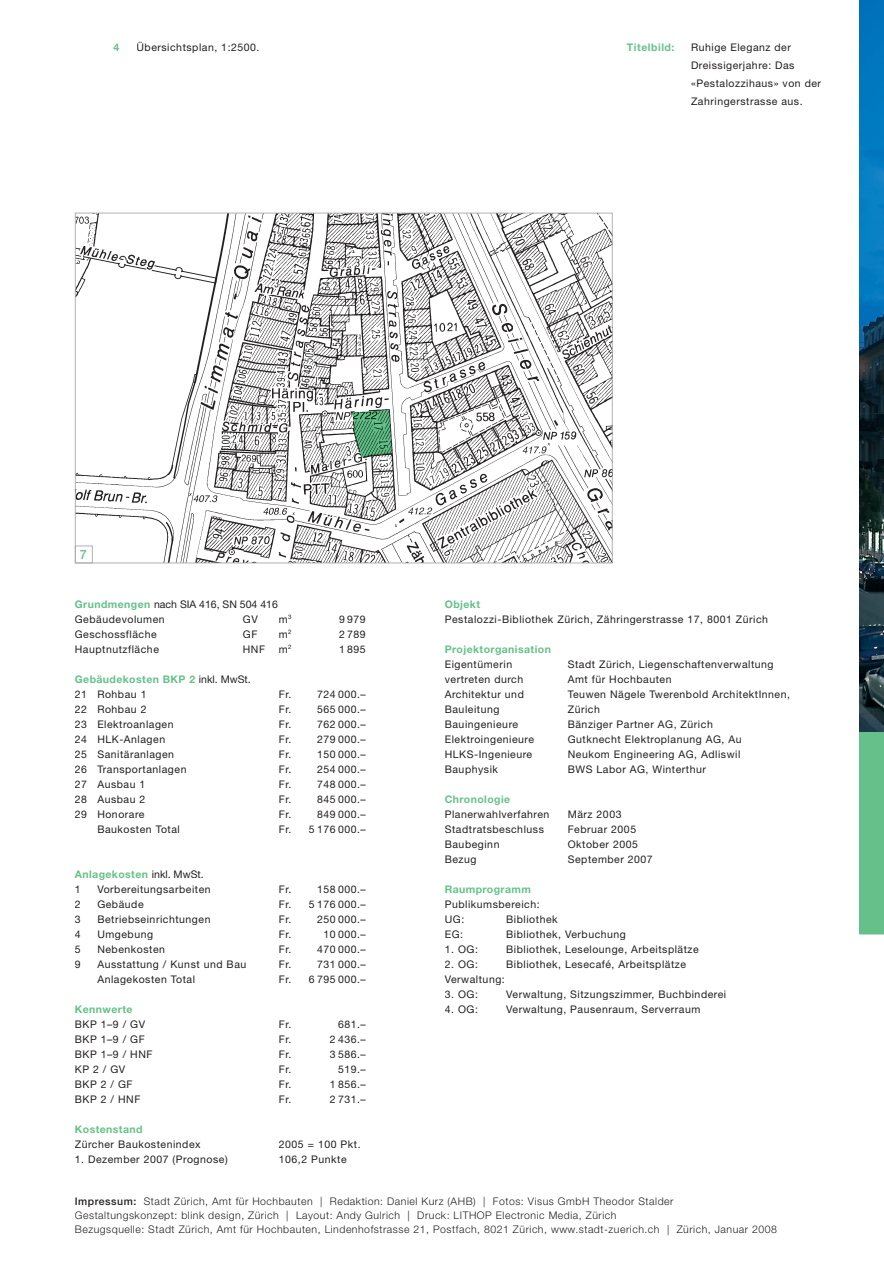
<style>
.page{position:relative;width:884px;height:1263px;background:#fff}
.page>*{position:absolute;margin:0;border:0;box-sizing:border-box;transform-origin:0 0}
.t1{font:500 12.75px "Helvetica Neue LT";color:#65c189}
.t2{font:10.5px/18px "Helvetica Neue LT";letter-spacing:.05em;color:#231f20}
.t3{font:300 10.5px/14.2px "Helvetica Neue LT";letter-spacing:.05em;color:#231f20}
.t4{font:700 10.5px/15px "Helvetica Neue LT";letter-spacing:.04em;color:#65c189}
.s1{font-weight:700;color:#65c189}
.s2{font-weight:400;color:#231f20}
.s3{font-weight:500}
</style>
<div class="page">
<svg style="left:75px;top:213px;width:538px;height:350px"></svg>
<img style="left:859px;top:0;width:25px;height:732px">
<div style="left:859px;top:732px;width:25px;height:202px;background:#65c189"></div>
<svg style="left:75px;top:545px;width:18px;height:18px"></svg>
<img style="left:352px;top:410px;width:40px;height:48px">
<p class="t4" style="left:114px;top:39px;width:7px">4</p>
<p class="t2" style="left:136px;top:38px;width:125px">Übersichtsplan, 1:2500.</p>
<p class="t4" style="left:627px;top:39px;width:49px">Titelbild:</p>
<p class="t2" style="left:691px;top:38px;width:132px">Ruhige Eleganz der<br>Dreissigerjahre: Das «Pestalozzihaus» von der<br>Zahringerstrasse aus.</p>
<p class="t1" style="left:80px;top:547px;width:9px">7</p>
<p class="t2" style="left:75px;top:596px;width:205px;line-height:15px"><span class="s1">Grundmengen</span> nach SIA 416, SN 504 416<br>Gebäudevolumen</p>
<p class="t2" style="left:243px;top:610px;width:16px">GV</p>
<p class="t2" style="left:279px;top:610px;width:14px">m<sup>3</sup></p>
<p class="t2" style="left:339px;top:610px;width:28px">9 979</p>
<p class="t2" style="left:75px;top:625px;width:83px">Geschossfläche</p>
<p class="t2" style="left:243px;top:625px;width:16px">GF</p>
<p class="t2" style="left:279px;top:625px;width:14px">m<sup>2</sup></p>
<p class="t2" style="left:339px;top:625px;width:28px">2 789</p>
<p class="t2" style="left:75px;top:640px;width:86px">Hauptnutzfläche</p>
<p class="t2" style="left:243px;top:640px;width:24px">HNF</p>
<p class="t2" style="left:279px;top:640px;width:14px">m<sup>2</sup></p>
<p class="t2" style="left:339px;top:640px;width:28px">1 895</p>
<p class="t2" style="left:75px;top:671px;width:178px;line-height:15px"><span class="s1">Gebäudekosten BKP 2</span> inkl. MwSt.<br>21 Rohbau 1</p>
<p class="t2" style="left:279px;top:685px;width:14px">Fr.</p>
<p class="t2" style="left:317px;top:685px;width:50px">724 000.–</p>
<p class="t2" style="left:75px;top:700px;width:73px">22 Rohbau 2</p>
<p class="t2" style="left:279px;top:700px;width:14px">Fr.</p>
<p class="t2" style="left:317px;top:700px;width:50px">565 000.–</p>
<p class="t2" style="left:75px;top:715px;width:100px">23 Elektroanlagen</p>
<p class="t2" style="left:279px;top:715px;width:14px">Fr.</p>
<p class="t2" style="left:317px;top:715px;width:50px">762 000.–</p>
<p class="t2" style="left:75px;top:730px;width:92px">24 HLK-Anlagen</p>
<p class="t2" style="left:279px;top:730px;width:14px">Fr.</p>
<p class="t2" style="left:317px;top:730px;width:50px">279 000.–</p>
<p class="t2" style="left:75px;top:745px;width:101px">25 Sanitäranlagen</p>
<p class="t2" style="left:279px;top:745px;width:14px">Fr.</p>
<p class="t2" style="left:317px;top:745px;width:50px">150 000.–</p>
<p class="t2" style="left:75px;top:760px;width:113px">26 Transportanlagen</p>
<p class="t2" style="left:279px;top:760px;width:14px">Fr.</p>
<p class="t2" style="left:317px;top:760px;width:50px">254 000.–</p>
<p class="t2" style="left:75px;top:775px;width:72px">27 Ausbau 1</p>
<p class="t2" style="left:279px;top:775px;width:14px">Fr.</p>
<p class="t2" style="left:317px;top:775px;width:50px">748 000.–</p>
<p class="t2" style="left:75px;top:790px;width:72px">28 Ausbau 2</p>
<p class="t2" style="left:279px;top:790px;width:14px">Fr.</p>
<p class="t2" style="left:317px;top:790px;width:50px">845 000.–</p>
<p class="t2" style="left:75px;top:805px;width:71px">29 Honorare</p>
<p class="t2" style="left:279px;top:805px;width:14px">Fr.</p>
<p class="t2" style="left:317px;top:805px;width:50px">849 000.–</p>
<p class="t2" style="left:97px;top:820px;width:84px">Baukosten Total</p>
<p class="t2" style="left:279px;top:820px;width:89px">Fr. 5 176 000.–</p>
<p class="t4" style="left:75px;top:866px;width:130px">Anlagekosten <span class="s2">inkl. MwSt.<br>1</span></p>
<p class="t2" style="left:97px;top:880px;width:115px">Vorbereitungsarbeiten</p>
<p class="t2" style="left:279px;top:880px;width:14px">Fr.</p>
<p class="t2" style="left:317px;top:880px;width:50px">158 000.–</p>
<p class="t2" style="left:75px;top:895px;width:7px">2</p>
<p class="t2" style="left:97px;top:895px;width:48px">Gebäude</p>
<p class="t2" style="left:279px;top:895px;width:89px">Fr. 5 176 000.–</p>
<p class="t2" style="left:75px;top:910px;width:7px">3</p>
<p class="t2" style="left:97px;top:910px;width:115px">Betriebseinrichtungen</p>
<p class="t2" style="left:279px;top:910px;width:14px">Fr.</p>
<p class="t2" style="left:317px;top:910px;width:50px">250 000.–</p>
<p class="t2" style="left:75px;top:925px;width:7px">4</p>
<p class="t2" style="left:97px;top:925px;width:57px">Umgebung</p>
<p class="t2" style="left:279px;top:925px;width:14px">Fr.</p>
<p class="t2" style="left:323px;top:925px;width:44px">10 000.–</p>
<p class="t2" style="left:75px;top:940px;width:7px">5</p>
<p class="t2" style="left:97px;top:940px;width:69px">Nebenkosten</p>
<p class="t2" style="left:279px;top:940px;width:14px">Fr.</p>
<p class="t2" style="left:317px;top:940px;width:50px">470 000.–</p>
<p class="t2" style="left:75px;top:955px;width:7px">9</p>
<p class="t2" style="left:97px;top:955px;width:151px">Ausstattung / Kunst und Bau</p>
<p class="t2" style="left:279px;top:955px;width:14px">Fr.</p>
<p class="t2" style="left:317px;top:955px;width:50px">731 000.–</p>
<p class="t2" style="left:97px;top:970px;width:99px">Anlagekosten Total</p>
<p class="t2" style="left:279px;top:970px;width:89px">Fr. 6 795 000.–</p>
<p class="t4" style="left:75px;top:1001px;width:59px">Kennwerte</p>
<p class="t2" style="left:75px;top:1015px;width:72px">BKP 1–9 / GV</p>
<p class="t2" style="left:279px;top:1015px;width:14px">Fr.</p>
<p class="t2" style="left:338px;top:1015px;width:29px">681.–</p>
<p class="t2" style="left:75px;top:1030px;width:71px">BKP 1–9 / GF</p>
<p class="t2" style="left:279px;top:1030px;width:14px">Fr.</p>
<p class="t2" style="left:330px;top:1030px;width:38px">2 436.–</p>
<p class="t2" style="left:75px;top:1045px;width:79px">BKP 1–9 / HNF</p>
<p class="t2" style="left:279px;top:1045px;width:14px">Fr.</p>
<p class="t2" style="left:330px;top:1045px;width:38px">3 586.–</p>
<p class="t2" style="left:75px;top:1060px;width:52px">KP 2 / GV</p>
<p class="t2" style="left:279px;top:1060px;width:14px">Fr.</p>
<p class="t2" style="left:338px;top:1060px;width:29px">519.–</p>
<p class="t2" style="left:75px;top:1075px;width:59px">BKP 2 / GF</p>
<p class="t2" style="left:279px;top:1075px;width:14px">Fr.</p>
<p class="t2" style="left:330px;top:1075px;width:38px">1 856.–</p>
<p class="t2" style="left:75px;top:1090px;width:67px">BKP 2 / HNF</p>
<p class="t2" style="left:279px;top:1090px;width:14px">Fr.</p>
<p class="t2" style="left:330px;top:1090px;width:38px">2 731.–</p>
<p class="t4" style="left:75px;top:1121px;width:69px">Kostenstand</p>
<p class="t2" style="left:75px;top:1135px;width:127px">Zürcher Baukostenindex</p>
<p class="t2" style="left:279px;top:1135px;width:83px">2005 = 100 Pkt.</p>
<p class="t2" style="left:75px;top:1150px;width:154px">1. Dezember 2007 (Prognose)</p>
<p class="t2" style="left:279px;top:1150px;width:69px">106,2 Punkte</p>
<p class="t4" style="left:445px;top:596px;width:37px">Objekt</p>
<p class="t2" style="left:445px;top:610px;width:325px">Pestalozzi-Bibliothek Zürich, Zähringerstrasse 17, 8001 Zürich</p>
<p class="t4" style="left:445px;top:641px;width:108px">Projektorganisation</p>
<p class="t2" style="left:445px;top:655px;width:69px">Eigentümerin</p>
<p class="t2" style="left:568px;top:655px;width:207px">Stadt Zürich, Liegenschaftenverwaltung</p>
<p class="t2" style="left:445px;top:670px;width:80px">vertreten durch</p>
<p class="t2" style="left:568px;top:670px;width:105px">Amt für Hochbauten</p>
<p class="t2" style="left:445px;top:685px;width:81px">Architektur und</p>
<p class="t2" style="left:568px;top:685px;width:224px">Teuwen Nägele Twerenbold ArchitektInnen,</p>
<p class="t2" style="left:445px;top:700px;width:56px">Bauleitung</p>
<p class="t2" style="left:568px;top:700px;width:34px">Zürich</p>
<p class="t2" style="left:445px;top:715px;width:75px">Bauingenieure</p>
<p class="t2" style="left:568px;top:715px;width:147px">Bänziger Partner AG, Zürich</p>
<p class="t2" style="left:445px;top:730px;width:91px">Elektroingenieure</p>
<p class="t2" style="left:568px;top:730px;width:175px">Gutknecht Elektroplanung AG, Au</p>
<p class="t2" style="left:445px;top:745px;width:89px">HLKS-Ingenieure</p>
<p class="t2" style="left:568px;top:745px;width:174px">Neukom Engineering AG, Adliswil</p>
<p class="t2" style="left:445px;top:760px;width:55px">Bauphysik</p>
<p class="t2" style="left:568px;top:760px;width:140px">BWS Labor AG, Winterthur</p>
<p class="t4" style="left:445px;top:791px;width:67px">Chronologie</p>
<p class="t2" style="left:445px;top:805px;width:106px">Planerwahlverfahren</p>
<p class="t2" style="left:568px;top:805px;width:55px">März 2003</p>
<p class="t2" style="left:445px;top:820px;width:101px">Stadtratsbeschluss</p>
<p class="t2" style="left:568px;top:820px;width:70px">Februar 2005</p>
<p class="t2" style="left:445px;top:835px;width:56px">Baubeginn</p>
<p class="t2" style="left:568px;top:835px;width:72px">Oktober 2005</p>
<p class="t2" style="left:445px;top:850px;width:33px">Bezug</p>
<p class="t2" style="left:568px;top:850px;width:87px">September 2007</p>
<p class="t4" style="left:445px;top:881px;width:88px">Raumprogramm</p>
<p class="t2" style="left:445px;top:896px;width:96px;line-height:15px">Publikumsbereich:<br>UG:</p>
<p class="t2" style="left:506px;top:910px;width:53px">Bibliothek</p>
<p class="t2" style="left:445px;top:925px;width:20px">EG:</p>
<p class="t2" style="left:506px;top:925px;width:121px">Bibliothek, Verbuchung</p>
<p class="t2" style="left:445px;top:940px;width:35px">1. OG:</p>
<p class="t2" style="left:506px;top:940px;width:194px">Bibliothek, Leselounge, Arbeitsplätze</p>
<p class="t2" style="left:445px;top:955px;width:35px">2. OG:</p>
<p class="t2" style="left:506px;top:955px;width:181px">Bibliothek, Lesecafé, Arbeitsplätze</p>
<p class="t2" style="left:445px;top:970px;width:62px">Verwaltung:</p>
<p class="t2" style="left:445px;top:985px;width:35px">3. OG:</p>
<p class="t2" style="left:506px;top:985px;width:221px">Verwaltung, Sitzungszimmer, Buchbinderei</p>
<p class="t2" style="left:445px;top:1000px;width:35px">4. OG:</p>
<p class="t2" style="left:506px;top:1000px;width:196px">Verwaltung, Pausenraum, Serverraum</p>
<p class="t3" style="left:75px;top:1194px;width:704px"><span class="s3">Impressum:</span> Stadt Zürich, Amt für Hochbauten | Redaktion: Daniel Kurz (AHB) | Fotos: Visus GmbH Theodor Stalder<br>Gestaltungskonzept: blink design, Zürich | Layout: Andy Gulrich | Druck: LITHOP Electronic Media, Zürich<br>Bezugsquelle: Stadt Zürich, Amt für Hochbauten, Lindenhofstrasse 21, Postfach, 8021 Zürich, www.stadt-zuerich.ch | Zürich, Januar 2008</p>
</div>
